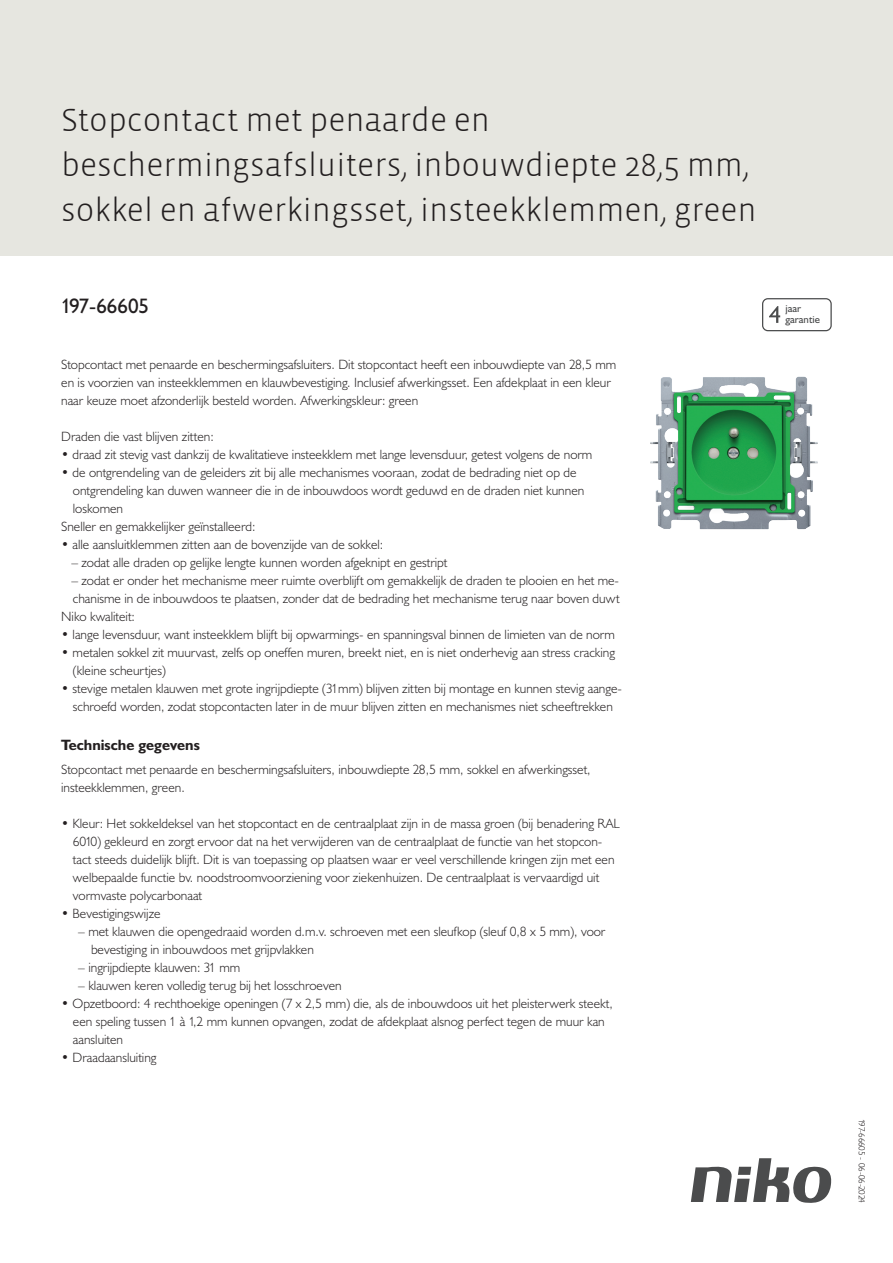
<style>
.page{position:relative;width:893px;height:1263px;background:#fff}
.page>*{position:absolute;margin:0;border:0;box-sizing:border-box;transform-origin:0 0}
.Title_datasheets{font:300 33px/45px "Vista Sans";color:#231f20}
.Article_number{font:21px "Humanist 521 BT";letter-spacing:-.01em;color:#231f20}
.Titles_parts{font:700 15px "Humanist 521 BT";color:#231f20}
.USP_Bullets{font:300 13.5px/18px "Humanist 521 BT";color:#231f20}
.Platte_tekst_CAB{font:300 13.5px/18px "Humanist 521 BT";color:#231f20}
.USP_Bullets_level_2{font:300 13.5px/18px "Humanist 521 BT";color:#231f20}
.t1{font:10.8px/10.8px "Humanist 521 BT";color:#4b4c4d}
.Revision{font:300 9px "Humanist 521 BT";letter-spacing:-.03em;color:#231f20}
</style>
<div class="page">
<svg style="left:691px;top:1158px;width:141px;height:45px"></svg>
<div style="left:0;top:0;width:893px;height:255px;background:#e6e6e0"></div>
<svg style="left:762px;top:298px;width:70px;height:33px"></svg>
<img style="left:650px;top:376px;width:168px;height:154px">
<p class="Title_datasheets" style="left:61px;top:98px;width:697px">Stopcontact met penaarde en beschermingsafsluiters, inbouwdiepte 28,5 mm, sokkel en afwerkingsset, insteekklemmen, green</p>
<p class="Article_number" style="left:61px;top:293px;width:89px">197-66605</p>
<p class="t1" style="left:785px;top:303px;width:36px">jaar garantie</p>
<p class="Platte_tekst_CAB" style="left:61px;top:355px;width:557px">Stopcontact met penaarde en beschermingsafsluiters. Dit stopcontact heeft een inbouwdiepte van 28,5 mm en is voorzien van insteekklemmen en klauwbevestiging. Inclusief afwerkingsset. Een afdekplaat in een kleur naar keuze moet afzonderlijk besteld worden. Afwerkingskleur: green</p>
<p class="USP_Bullets" style="left:61px;top:427px;width:154px">Draden die vast blijven zitten:</p>
<p class="USP_Bullets" style="left:61px;top:445px;width:533px">• draad zit stevig vast dankzij de kwalitatieve insteekklem met lange levensduur, getest volgens de norm</p>
<p class="USP_Bullets" style="left:73px;top:463px;width:513px;text-indent:-12px">• de ontgrendeling van de geleiders zit bij alle mechanismes vooraan, zodat de bedrading niet op de ontgrendeling kan duwen wanneer die in de inbouwdoos wordt geduwd en de draden niet kunnen loskomen</p>
<p class="USP_Bullets" style="left:61px;top:517px;width:196px">Sneller en gemakkelijker geïnstalleerd:</p>
<p class="USP_Bullets" style="left:61px;top:535px;width:324px">• alle aansluitklemmen zitten aan de bovenzijde van de sokkel:</p>
<p class="USP_Bullets" style="left:71px;top:553px;width:378px">– zodat alle draden op gelijke lengte kunnen worden afgeknipt en gestript</p>
<p class="USP_Bullets" style="left:71px;top:571px;width:550px">– zodat er onder het mechanisme meer ruimte overblijft om gemakkelijk de draden te plooien en het me&shy;chanisme in de inbouwdoos te plaatsen, zonder dat de bedrading het mechanisme terug naar boven duwt</p>
<p class="USP_Bullets" style="left:61px;top:607px;width:75px">Niko kwaliteit:</p>
<p class="USP_Bullets" style="left:61px;top:625px;width:555px">• lange levensduur, want insteekklem blijft bij opwarmings- en spanningsval binnen de limieten van de norm</p>
<p class="USP_Bullets" style="left:73px;top:643px;width:544px;text-indent:-12px">• metalen sokkel zit muurvast, zelfs op oneffen muren, breekt niet, en is niet onderhevig aan stress cracking (kleine scheurtjes)</p>
<p class="USP_Bullets" style="left:61px;top:679px;width:562px;text-align:center">• stevige metalen klauwen met grote ingrijpdiepte (31mm) blijven zitten bij montage en kunnen stevig aange&shy;schroefd worden, zodat stopcontacten later in de muur blijven zitten en mechanismes niet scheeftrekken</p>
<p class="Titles_parts" style="left:61px;top:735px;width:140px">Technische gegevens</p>
<p class="Platte_tekst_CAB" style="left:61px;top:760px;width:531px">Stopcontact met penaarde en beschermingsafsluiters, inbouwdiepte 28,5 mm, sokkel en afwerkingsset, insteekklemmen, green.</p>
<p class="USP_Bullets" style="left:73px;top:814px;width:548px;text-indent:-12px">• Kleur: Het sokkeldeksel van het stopcontact en de centraalplaat zijn in de massa groen (bij benadering RAL 6010) gekleurd en zorgt ervoor dat na het verwijderen van de centraalplaat de functie van het stopcon&shy;tact steeds duidelijk blijft. Dit is van toepassing op plaatsen waar er veel verschillende kringen zijn met een welbepaalde functie bv. noodstroomvoorziening voor ziekenhuizen. De centraalplaat is vervaardigd uit vormvaste polycarbonaat</p>
<p class="USP_Bullets" style="left:61px;top:904px;width:101px">• Bevestigingswijze</p>
<p class="USP_Bullets_level_2" style="left:91px;top:922px;width:516px;text-indent:-13px">– met klauwen die opengedraaid worden d.m.v. schroeven met een sleufkop (sleuf 0,8 x 5 mm), voor bevestiging in inbouwdoos met grijpvlakken</p>
<p class="USP_Bullets_level_2" style="left:78px;top:958px;width:164px">– ingrijpdiepte klauwen: 31 mm</p>
<p class="USP_Bullets_level_2" style="left:78px;top:976px;width:265px">– klauwen keren volledig terug bij het losschroeven</p>
<p class="USP_Bullets" style="left:73px;top:994px;width:541px;text-indent:-12px">• Opzetboord: 4 rechthoekige openingen (7 x 2,5 mm) die, als de inbouwdoos uit het pleisterwerk steekt, een speling tussen 1 à 1,2 mm kunnen opvangen, zodat de afdekplaat alsnog perfect tegen de muur kan aansluiten</p>
<p class="USP_Bullets" style="left:61px;top:1048px;width:97px">• Draadaansluiting</p>
<p class="Revision" style="left:868px;top:1119px;width:85px;rotate:90deg">197-66605 - 06-06-2024</p>
</div>
